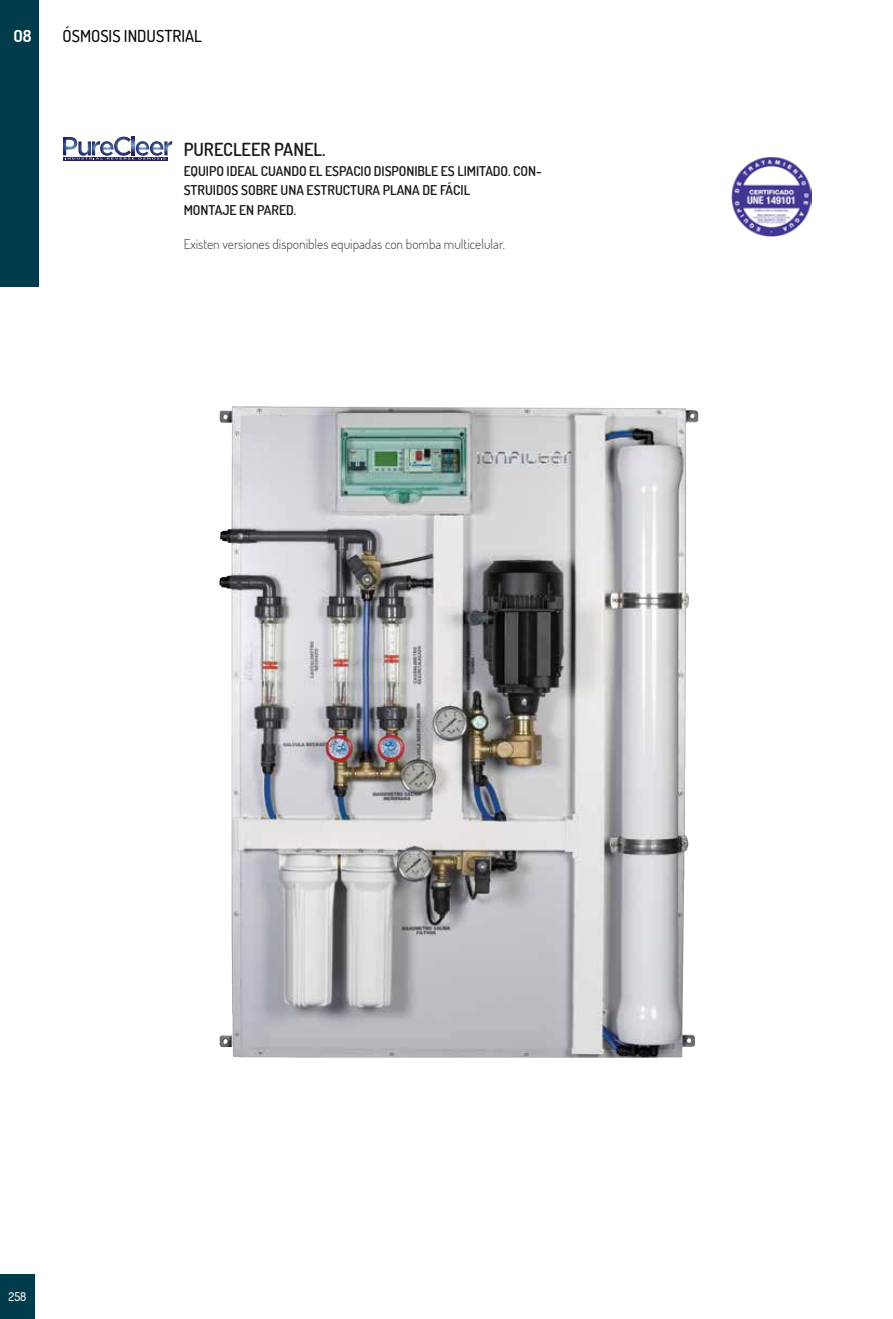
<style>
.page{position:relative;width:893px;height:1319px;background:#fff}
.page>*{position:absolute;margin:0;border:0;box-sizing:border-box;transform-origin:0 0}
.t1{font:600 18px "Dosis";color:#1a1a1a}
.t2{font:500 16.5px "Dosis";color:#000}
.t3{font:700 16.5px "Dosis";color:#fff}
.t4{font:600 13.5px/19.5px "Dosis";letter-spacing:-.005em;color:#1a1a1a}
.t5{font:300 13.5px "Dosis";color:#414042}
.t6{font:500 12px "Dosis";color:#fff}
</style>
<div class="page">
<img style="left:219px;top:406px;width:480px;height:651px">
<hr style="left:63px;top:157px;width:105px;height:3px;background:#262262">
<img style="left:63px;top:137px;width:14px;height:18px">
<img style="left:78px;top:141px;width:36px;height:15px">
<img style="left:136px;top:141px;width:36px;height:15px">
<img style="left:114px;top:136px;width:21px;height:20px">
<svg style="left:65px;top:158px;width:101px;height:1px"></svg>
<img style="left:731px;top:157px;width:80px;height:80px">
<div style="left:0;top:0;width:38px;height:287px;background:#003c4b"></div>
<div style="left:0;top:1273px;width:35px;height:45px;background:#003c4b"></div>
<p class="t3" style="left:13px;top:26px;width:20px">O8</p>
<p class="t2" style="left:63px;top:26px;width:141px">ÓSMOSIS INDUSTRIAL</p>
<h1 class="t1" style="left:184px;top:138px;width:143px">PURECLEER PANEL.</h1>
<p class="t4" style="left:184px;top:161px;width:360px">EQUIPO IDEAL CUANDO EL ESPACIO DISPONIBLE ES LIMITADO. CON-<br>STRUIDOS SOBRE UNA ESTRUCTURA PLANA DE FÁCIL<br>MONTAJE EN PARED.</p>
<p class="t5" style="left:184px;top:235px;width:323px">Existen versiones disponibles equipadas con bomba multicelular.</p>
<p class="t6" style="left:9px;top:1288px;width:19px">258</p>
</div>
